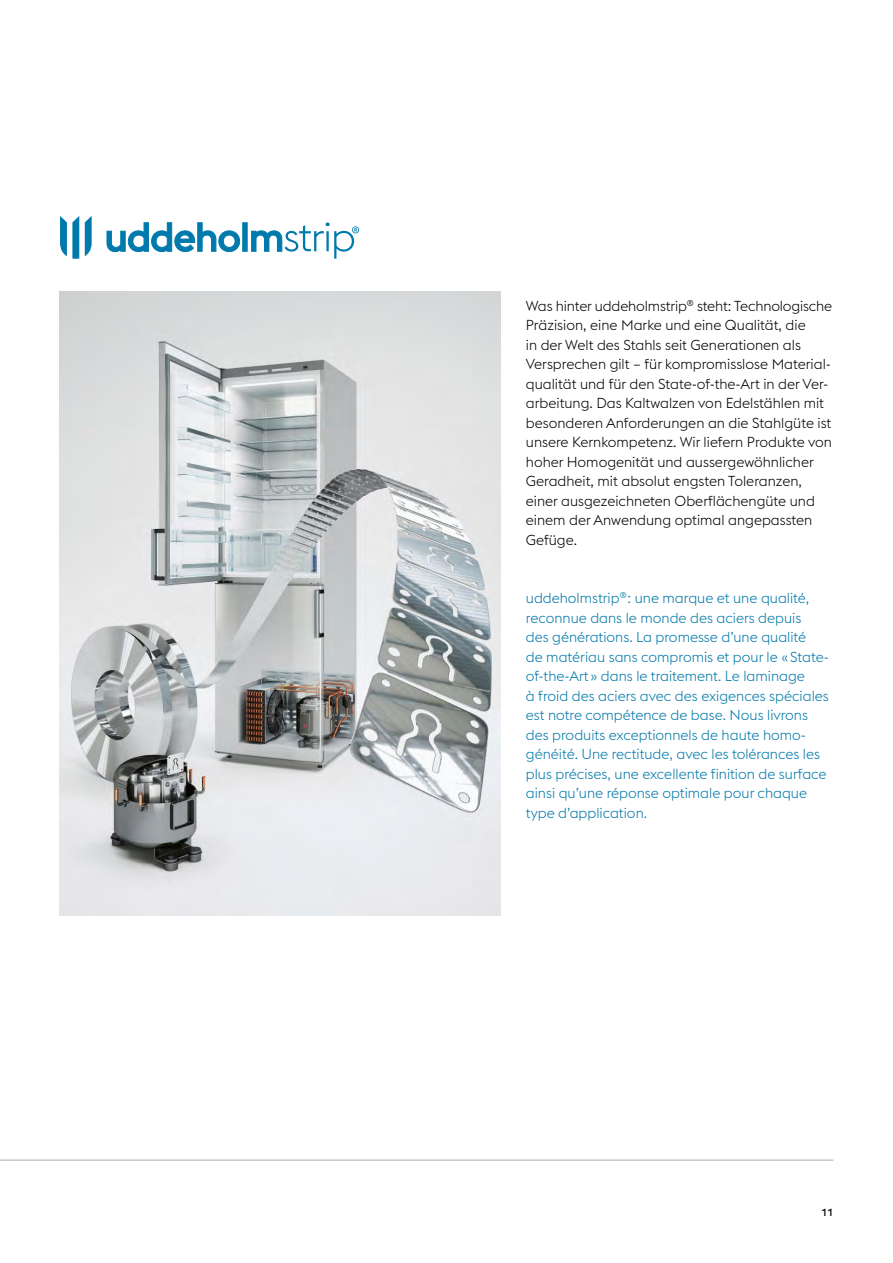
<style>
.page{position:relative;width:893px;height:1263px;background:#fff}
.page>*{position:absolute;margin:0;border:0;box-sizing:border-box;transform-origin:0 0}
.t1{font:300 14.25px/19.5px "voestalpine";color:#000}
.t2{font:300 14.25px/19.5px "voestalpine";color:#0078a9}
.t3{font:500 10.5px "voestalpine";color:#000}
</style>
<div class="page">
<hr style="left:0;top:1159px;width:833px;height:2px;background:#c6c6c7">
<img style="left:60px;top:291px;width:440px;height:624px">
<svg style="left:60px;top:216px;width:19px;height:43px"></svg>
<svg style="left:85px;top:216px;width:7px;height:40px"></svg>
<svg style="left:107px;top:222px;width:252px;height:37px"></svg>
<p class="t1" style="left:526px;top:296px;width:308px">Was hinter uddeholmstrip<sup>®</sup> steht: Technologische Präzision, eine Marke und eine Qualität, die<br>in der Welt des Stahls seit Generationen als Versprechen gilt – für kompromisslose Material&shy;qualität und für den State-of-the-Art in der Ver&shy;arbeitung. Das Kaltwalzen von Edelstählen mit besonderen Anforderungen an die Stahlgüte ist unsere Kernkompetenz. Wir liefern Produkte von hoher Homogenität und aussergewöhnlicher Geradheit, mit absolut engsten Toleranzen, einer ausgezeichneten Oberflächengüte und einem der Anwendung optimal angepassten Gefüge.</p>
<p class="t2" style="left:526px;top:588px;width:305px">uddeholmstrip<sup>®</sup>: une marque et une qualité, reconnue dans le monde des aciers depuis<br>des générations. La promesse d’une qualité<br>de matériau sans compromis et pour le «State&shy;of-the-Art » dans le traitement. Le laminage<br>à froid des aciers avec des exigences spéciales est notre compétence de base. Nous livrons des produits exceptionnels de haute homo&shy;généité. Une rectitude, avec les tolérances les plus précises, une excellente finition de surface ainsi qu’une réponse optimale pour chaque type d’application.</p>
<p class="t3" style="left:821px;top:1205px;width:14px">11</p>
</div>
